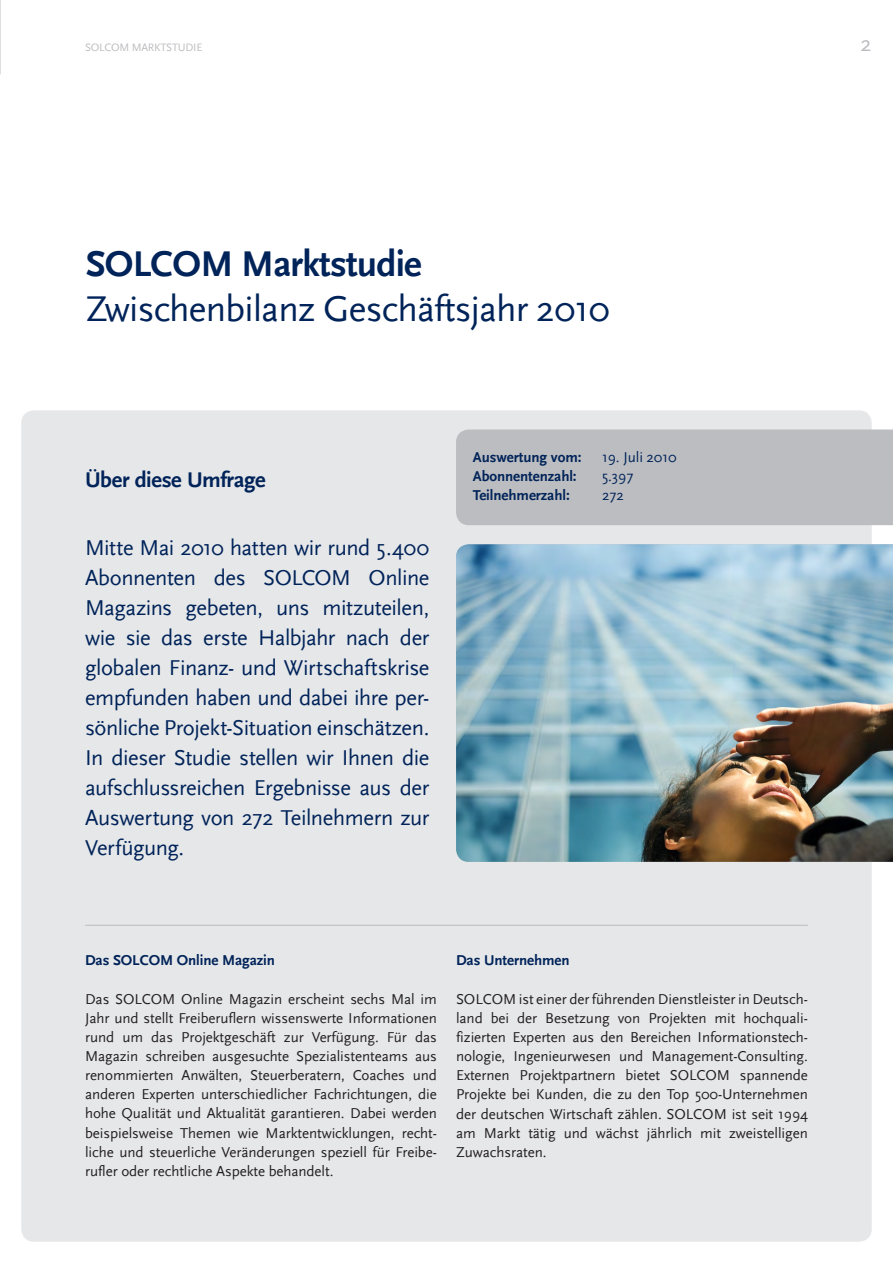
<style>
.page{position:relative;width:893px;height:1263px;background:#fff}
.page>*{position:absolute;margin:0;border:0;box-sizing:border-box;transform-origin:0 0}
.t1{font:37.5px "Scala Sans";letter-spacing:-.02em;color:#002359}
.t2{font:700 37.5px "Scala Sans";letter-spacing:-.02em;color:#002359}
.t3{font:22.5px/30px "Scala Sans";letter-spacing:-.02em;color:#002359;text-align:justify}
.t4{font:700 22.5px "Scala Sans";letter-spacing:-.02em;color:#002359}
.t5{font:22.5px "Scala Sans";color:#bcbdc0}
.t6{font:15px/19.2px "Scala Sans";letter-spacing:-.005em;color:#231f20;text-align:justify}
.t7{font:700 15px/19.2px "Scala Sans";letter-spacing:-.005em;color:#002359}
.t8{font:15px/19.2px "Scala Sans";letter-spacing:-.005em;color:#002359}
.t9{font:11.25px "Scala Sans";letter-spacing:-.02em;color:#bcbdc0}
</style>
<div class="page">
<div style="left:21px;top:410px;width:851px;height:832px;background:#e6e7e9;border-radius:13px"></div>
<hr style="left:0;top:0;width:1px;height:74px;background:#bcbdc0">
<hr style="left:85px;top:925px;width:723px;height:1px;background:#bcbdc0">
<img style="left:456px;top:544px;width:437px;height:318px">
<div style="left:456px;top:429px;width:437px;height:96px;background:#bcbdc0"></div>
<p class="t9" style="left:85px;top:41px;width:119px">SOLCOM MARKTSTUDIE</p>
<h2 class="t5" style="left:861px;top:31px;width:13px">2</h2>
<h1 class="t2" style="left:86px;top:242px;width:338px">SOLCOM Marktstudie</h1>
<h1 class="t1" style="left:86px;top:288px;width:526px">Zwischenbilanz Geschäftsjahr 2010</h1>
<h2 class="t4" style="left:85px;top:467px;width:182px">Über diese Umfrage</h2>
<p class="t3" style="left:85px;top:533px;width:346px">Mitte Mai 2010 hatten wir rund 5.400<br>Abonnenten des SOLCOM Online Magazins gebeten, uns mitzuteilen, wie sie das erste Halbjahr nach der globalen Finanz- und Wirtschaftskrise empfunden haben und dabei ihre per&shy;sönliche Projekt-Situation einschätzen.<br>In dieser Studie stellen wir Ihnen die aufschlussreichen Ergebnisse aus der Auswertung von 272 Teilnehmern zur Verfügung.</p>
<p class="t7" style="left:473px;top:448px;width:110px">Auswertung vom:<br>Abonnentenzahl:<br>Teilnehmerzahl:</p>
<p class="t8" style="left:602px;top:448px;width:76px">19. Juli 2010<br>5.397<br>272</p>
<p class="t7" style="left:85px;top:951px;width:192px">Das SOLCOM Online Magazin</p>
<p class="t6" style="left:85px;top:989px;width:353px">Das SOLCOM Online Magazin erscheint sechs Mal im Jahr und stellt Freiberuflern wissenswerte Informationen rund um das Projektgeschäft zur Verfügung. Für das Magazin schreiben ausgesuchte Spezialistenteams aus renommierten Anwälten, Steuerberatern, Coaches und anderen Experten unterschiedlicher Fachrichtungen, die hohe Qualität und Aktualität garantieren. Dabei werden beispielsweise Themen wie Marktentwicklungen, recht&shy;liche und steuerliche Veränderungen speziell für Freibe&shy;rufler oder rechtliche Aspekte behandelt.</p>
<p class="t7" style="left:456px;top:951px;width:115px">Das Unternehmen</p>
<p class="t6" style="left:456px;top:989px;width:353px">SOLCOM ist einer der führenden Dienstleister in Deutsch&shy;land bei der Besetzung von Projekten mit hochquali&shy;fizierten Experten aus den Bereichen Informationstech&shy;nologie, Ingenieurwesen und Management-Consulting.<br>Externen Projektpartnern bietet SOLCOM spannende Projekte bei Kunden, die zu den Top 500-Unternehmen der deutschen Wirtschaft zählen. SOLCOM ist seit 1994 am Markt tätig und wächst jährlich mit zweistelligen Zuwachsraten.</p>
</div>
